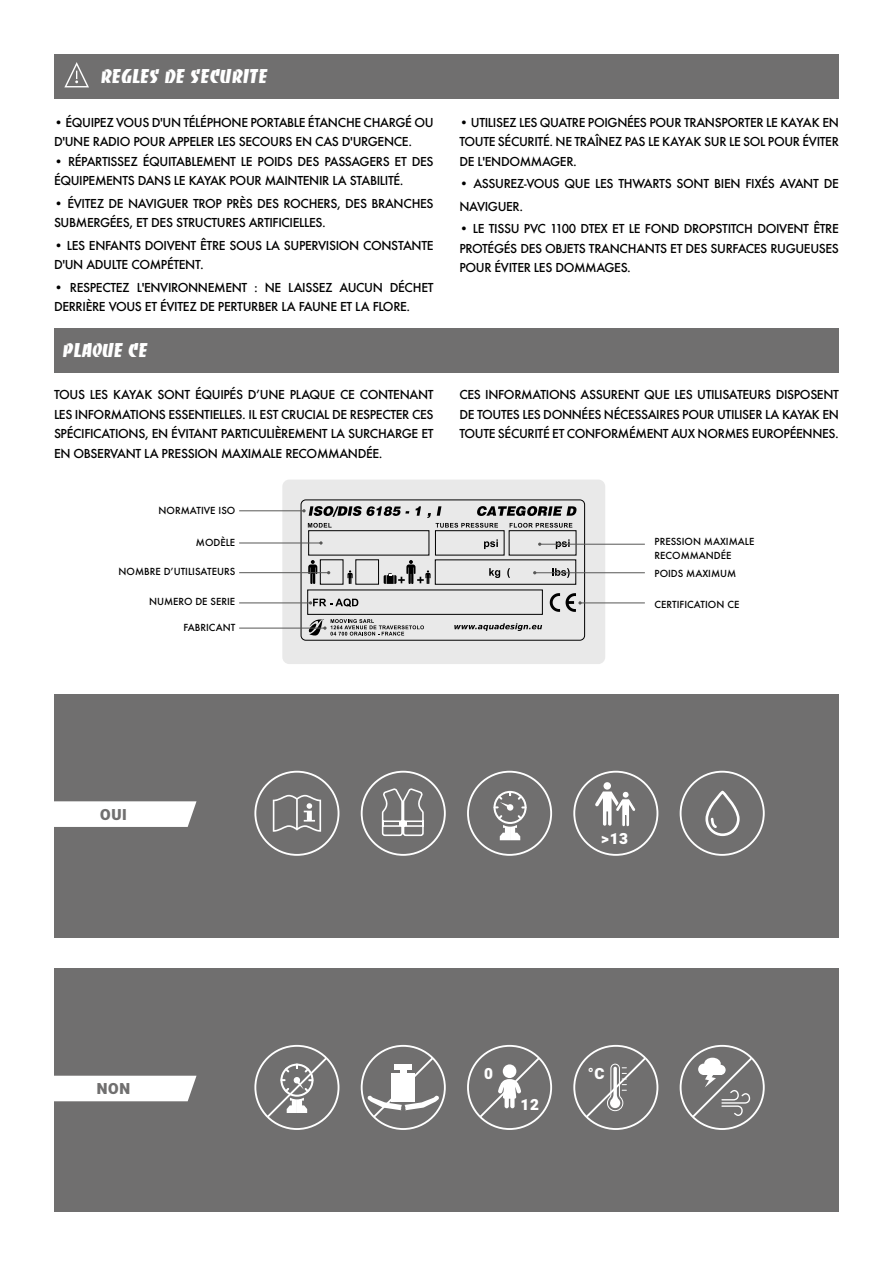
<style>
.page{position:relative;width:893px;height:1263px;background:#fff}
.page>*{position:absolute;margin:0;border:0;box-sizing:border-box;transform-origin:0 0}
.t1{font:52.5px "Mango Iconography Web 20 x 20 L";color:#fff}
.t2{font:17.55px "Banco";letter-spacing:.04em;color:#fff}
.t3{font:900 15.3px "Heebo";color:#fff}
.t4{font:900 15.3px "Heebo";letter-spacing:.04em;color:#706f6f}
.t5{font:500 12px/19.5px "Futura";letter-spacing:-.03em;color:#000}
.t6{font:500 9.45px/13.5px "Futura";color:#000}
</style>
<div class="page">
<div style="left:54px;top:54px;width:785px;height:45px;background:#706f6f"></div>
<div style="left:54px;top:328px;width:785px;height:45px;background:#706f6f"></div>
<div style="left:54px;top:694px;width:785px;height:243px;background:#706f6f"></div>
<svg style="left:705px;top:792px;width:35px;height:45px"></svg>
<svg style="left:54px;top:801px;width:143px;height:26px;background:#f7f7f7"></svg>
<svg style="left:273px;top:795px;width:48px;height:37px"></svg>
<div style="left:254px;top:771px;width:85px;height:85px;border:2px solid #fff;border-radius:50%"></div>
<div style="left:361px;top:771px;width:85px;height:85px;border:2px solid #fff;border-radius:50%"></div>
<div style="left:467px;top:771px;width:85px;height:85px;border:2px solid #fff;border-radius:50%"></div>
<div style="left:573px;top:771px;width:85px;height:85px;border:2px solid #fff;border-radius:50%"></div>
<div style="left:680px;top:771px;width:85px;height:85px;border:2px solid #fff;border-radius:50%"></div>
<div style="left:603px;top:782px;width:8px;height:8px;background:#fff;border-radius:50%"></div>
<svg style="left:595px;top:791px;width:41px;height:36px"></svg>
<svg style="left:493px;top:790px;width:34px;height:50px"></svg>
<div style="left:54px;top:968px;width:785px;height:243px;background:#706f6f"></div>
<div style="left:54px;top:1076px;width:143px;height:25px;background:#fff"></div>
<div style="left:254px;top:1045px;width:85px;height:85px;border:2px solid #fff;border-radius:50%"></div>
<div style="left:361px;top:1045px;width:85px;height:85px;border:2px solid #fff;border-radius:50%"></div>
<div style="left:467px;top:1045px;width:85px;height:85px;border:2px solid #fff;border-radius:50%"></div>
<svg style="left:477px;top:1055px;width:65px;height:64px"></svg>
<div style="left:573px;top:1045px;width:85px;height:85px;border:2px solid #fff;border-radius:50%"></div>
<div style="left:680px;top:1045px;width:85px;height:85px;border:2px solid #fff;border-radius:50%"></div>
<svg style="left:584px;top:1055px;width:64px;height:64px"></svg>
<svg style="left:690px;top:1055px;width:64px;height:64px"></svg>
<svg style="left:265px;top:1055px;width:64px;height:64px"></svg>
<svg style="left:367px;top:1055px;width:73px;height:64px"></svg>
<div style="left:282px;top:479px;width:323px;height:185px;background:#e9e9e9;border-radius:7px"></div>
<div style="left:301px;top:500px;width:284px;height:140px;border:1px solid #000;border-radius:5px"></div>
<hr style="left:580px;top:603px;width:65px;height:1px;background:#575756">
<hr style="left:239px;top:603px;width:72px;height:1px;background:#575756">
<hr style="left:239px;top:628px;width:86px;height:1px;background:#575756">
<hr style="left:239px;top:510px;width:65px;height:1px;background:#575756">
<hr style="left:239px;top:543px;width:82px;height:1px;background:#575756">
<hr style="left:239px;top:572px;width:90px;height:1px;background:#575756">
<hr style="left:540px;top:544px;width:105px;height:1px;background:#575756">
<hr style="left:535px;top:572px;width:110px;height:1px;background:#575756">
<svg style="left:302px;top:506px;width:280px;height:130px"></svg>
<svg style="left:381px;top:788px;width:43px;height:49px"></svg>
<h1 class="t1" style="left:60px;top:54px;width:35px">0</h1>
<h2 class="t2" style="left:101px;top:69px;width:177px">REGLES DE SECURITEÉ</h2>
<p class="t5" style="left:54px;top:112px;width:381px">• ÉQUIPEZ VOUS D'UN TÉLÉPHONE PORTABLE ÉTANCHE CHARGÉ OU<br>D'UNE RADIO POUR APPELER LES SECOURS EN CAS D'URGENCE.</p>
<p class="t5" style="left:54px;top:151px;width:381px">• RÉPARTISSEZ ÉQUITABLEMENT LE POIDS DES PASSAGERS ET DES<br>ÉQUIPEMENTS DANS LE KAYAK POUR MAINTENIR LA STABILITÉ.</p>
<p class="t5" style="left:54px;top:193px;width:381px">• ÉVITEZ DE NAVIGUER TROP PRÈS DES ROCHERS, DES BRANCHES<br>SUBMERGÉES, ET DES STRUCTURES ARTIFICIELLES.</p>
<p class="t5" style="left:54px;top:235px;width:381px">• LES ENFANTS DOIVENT ÊTRE SOUS LA SUPERVISION CONSTANTE<br>D'UN ADULTE COMPÉTENT.</p>
<p class="t5" style="left:54px;top:277px;width:381px">• RESPECTEZ L'ENVIRONNEMENT : NE LAISSEZ AUCUN DÉCHET<br>DERRIÈRE VOUS ET ÉVITEZ DE PERTURBER LA FAUNE ET LA FLORE.</p>
<h2 class="t2" style="left:63px;top:343px;width:86px">PLAQUE CE</h2>
<p class="t5" style="left:459px;top:112px;width:381px;text-align:justify">• UTILISEZ LES QUATRE POIGNÉES POUR TRANSPORTER LE KAYAK EN TOUTE SÉCURITÉ. NE TRAÎNEZ PAS LE KAYAK SUR LE SOL POUR ÉVITER DE L'ENDOMMAGER.</p>
<p class="t5" style="left:459px;top:172px;width:381px;line-height:22.5px">• ASSUREZ-VOUS QUE LES THWARTS SONT BIEN FIXÉS AVANT DE<br>NAVIGUER.</p>
<p class="t5" style="left:459px;top:219px;width:381px;text-align:justify">• LE TISSU PVC 1100 DTEX ET LE FOND DROPSTITCH DOIVENT ÊTRE PROTÉGÉS DES OBJETS TRANCHANTS ET DES SURFACES RUGUEUSES POUR ÉVITER LES DOMMAGES.</p>
<p class="t5" style="left:54px;top:385px;width:381px;text-align:justify">TOUS LES KAYAK SONT ÉQUIPÉS D’UNE PLAQUE CE CONTENANT LES INFORMATIONS ESSENTIELLES. IL EST CRUCIAL DE RESPECTER CES SPÉCIFICATIONS, EN ÉVITANT PARTICULIÈREMENT LA SURCHARGE ET EN OBSERVANT LA PRESSION MAXIMALE RECOMMANDÉE.</p>
<p class="t5" style="left:459px;top:385px;width:381px;text-align:justify">CES INFORMATIONS ASSURENT QUE LES UTILISATEURS DISPOSENT DE TOUTES LES DONNÉES NÉCESSAIRES POUR UTILISER LA KAYAK EN TOUTE SÉCURITÉ ET CONFORMÉMENT AUX NORMES EUROPÉENNES.</p>
<p class="t6" style="left:159px;top:504px;width:78px">NORMATIVE ISO</p>
<p class="t6" style="left:196px;top:535px;width:41px">MODÈLE</p>
<p class="t6" style="left:119px;top:565px;width:118px">NOMBRE D’UTILISATEURS</p>
<p class="t6" style="left:655px;top:535px;width:101px">PRESSION MAXIMALE<br>RECOMMANDÉE</p>
<p class="t6" style="left:655px;top:566px;width:83px">POIDS MAXIMUM</p>
<p class="t6" style="left:149px;top:595px;width:88px">NUMERO DE SERIE</p>
<p class="t6" style="left:655px;top:597px;width:86px">CERTIFICATION CE</p>
<p class="t6" style="left:183px;top:621px;width:53px">FABRICANT</p>
<p class="t4" style="left:100px;top:804px;width:28px">OUI</p>
<p class="t3" style="left:601px;top:828px;width:28px">&gt;13</p>
<p class="t4" style="left:97px;top:1078px;width:35px">NON</p>
<p class="t3" style="left:484px;top:1063px;width:10px">0</p>
<p class="t3" style="left:588px;top:1063px;width:18px">°C</p>
<p class="t3" style="left:521px;top:1094px;width:20px">12</p>
</div>
